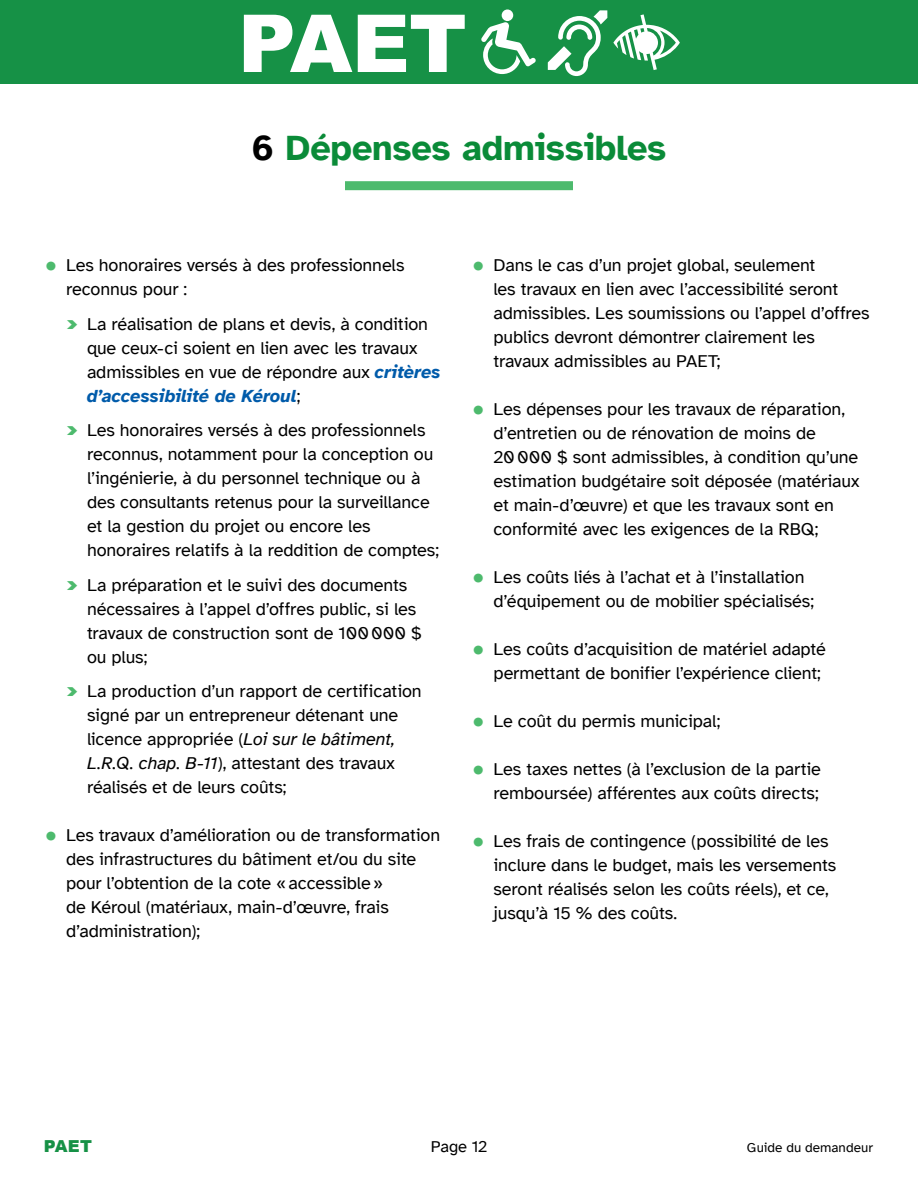
<style>
.page{position:relative;width:918px;height:1188px;background:#fff}
.page>*{position:absolute;margin:0;border:0;box-sizing:border-box;transform-origin:0 0}
.t1{font:900 79.95px "Arial";color:#fff}
.t2{font:700 36px "Atkinson Hyperlegible";letter-spacing:-.005em;color:#0a8b38}
.t3{font:18px/24px "Atkinson Hyperlegible";letter-spacing:-.005em;color:#000}
.t4{font:16.5px "Atkinson Hyperlegible";letter-spacing:-.005em;color:#000}
.t5{font:900 16.5px "Arial";color:#169146}
.t6{font:13.5px "Atkinson Hyperlegible";letter-spacing:.005em;color:#000}
.s1{color:#000}
.s2{font-size:27px;color:#4dba6d}
.s3{font-weight:700;font-size:21px;color:#4dba6d}
.s4{font-weight:700;font-style:italic;color:#005baa}
.s5{font-style:italic}
</style>
<div class="page">
<div style="left:0;top:0;width:918px;height:84px;background:#169146"></div>
<div style="left:502px;top:9px;width:11px;height:12px;background:#fff;border-radius:50%"></div>
<svg style="left:481px;top:22px;width:55px;height:52px"></svg>
<svg style="left:548px;top:10px;width:59px;height:66px"></svg>
<svg style="left:613px;top:14px;width:67px;height:56px"></svg>
<div style="left:345px;top:181px;width:228px;height:9px;background:#4dba6d"></div>
<h1 class="t1" style="left:238px;top:-15px;width:230px">PAET</h1>
<h2 class="t2" style="left:251px;top:127px;width:417px"><span class="s1">6</span> Dépenses admissibles</h2>
<p class="t3" style="left:66px;top:253px;width:340px;text-indent:-21px"><span class="s2">•</span> Les honoraires versés à des professionnels reconnus pour :</p>
<p class="t3" style="left:87px;top:312px;width:355px;text-indent:-21px"><span class="s3">›</span> La réalisation de plans et devis, à condition que ceux-ci soient en lien avec les travaux admissibles en vue de répondre aux <span class="s4">critères d’accessibilité de Kéroul</span>;</p>
<p class="t3" style="left:87px;top:418px;width:354px;text-indent:-21px"><span class="s3">›</span> Les honoraires versés à des professionnels reconnus, notamment pour la conception ou l’ingénierie, à du personnel technique ou à des consultants retenus pour la surveillance et la gestion du projet ou encore les honoraires relatifs à la reddition de comptes;</p>
<p class="t3" style="left:87px;top:573px;width:336px;text-indent:-21px"><span class="s3">›</span> La préparation et le suivi des documents nécessaires à l’appel d’offres public, si les travaux de construction sont de 100000 $ ou plus;</p>
<p class="t3" style="left:87px;top:679px;width:336px;text-indent:-21px"><span class="s3">›</span> La production d’un rapport de certification signé par un entrepreneur détenant une licence appropriée (<span class="s5">Loi sur le bâtiment, L.R.Q. chap. B-11</span>), attestant des travaux réalisés et de leurs coûts;</p>
<p class="t3" style="left:66px;top:823px;width:376px;text-indent:-21px"><span class="s2">•</span> Les travaux d’amélioration ou de transformation des infrastructures du bâtiment et/ou du site pour l’obtention de la cote «accessible»<br>de Kéroul (matériaux, main-d’œuvre, frais d’administration);</p>
<p class="t3" style="left:494px;top:253px;width:378px;text-indent:-21px"><span class="s2">•</span> Dans le cas d’un projet global, seulement<br>les travaux en lien avec l’accessibilité seront admissibles. Les soumissions ou l’appel d’offres publics devront démontrer clairement les travaux admissibles au PAET;</p>
<p class="t3" style="left:494px;top:397px;width:367px;text-indent:-21px"><span class="s2">•</span> Les dépenses pour les travaux de réparation, d’entretien ou de rénovation de moins de 20000 $ sont admissibles, à condition qu’une estimation budgétaire soit déposée (matériaux et main-d’œuvre) et que les travaux sont en conformité avec les exigences de la RBQ;</p>
<p class="t3" style="left:494px;top:565px;width:322px;text-indent:-21px"><span class="s2">•</span> Les coûts liés à l’achat et à l’installation d’équipement ou de mobilier spécialisés;</p>
<p class="t3" style="left:472px;top:637px;width:355px;text-align:right"><span class="s2">•</span> Les coûts d’acquisition de matériel adapté permettant de bonifier l’expérience client;</p>
<p class="t3" style="left:472px;top:709px;width:249px"><span class="s2">•</span> Le coût du permis municipal;</p>
<p class="t3" style="left:472px;top:757px;width:350px;text-align:right"><span class="s2">•</span> Les taxes nettes (à l’exclusion de la partie remboursée) afférentes aux coûts directs;</p>
<p class="t3" style="left:494px;top:829px;width:344px;text-indent:-21px"><span class="s2">•</span> Les frais de contingence (possibilité de les inclure dans le budget, mais les versements seront réalisés selon les coûts réels), et ce, jusqu’à 15 % des coûts.</p>
<p class="t5" style="left:44px;top:1134px;width:50px">PAET</p>
<p class="t4" style="left:431px;top:1137px;width:58px">Page 12</p>
<p class="t6" style="left:747px;top:1140px;width:128px">Guide du demandeur</p>
</div>
